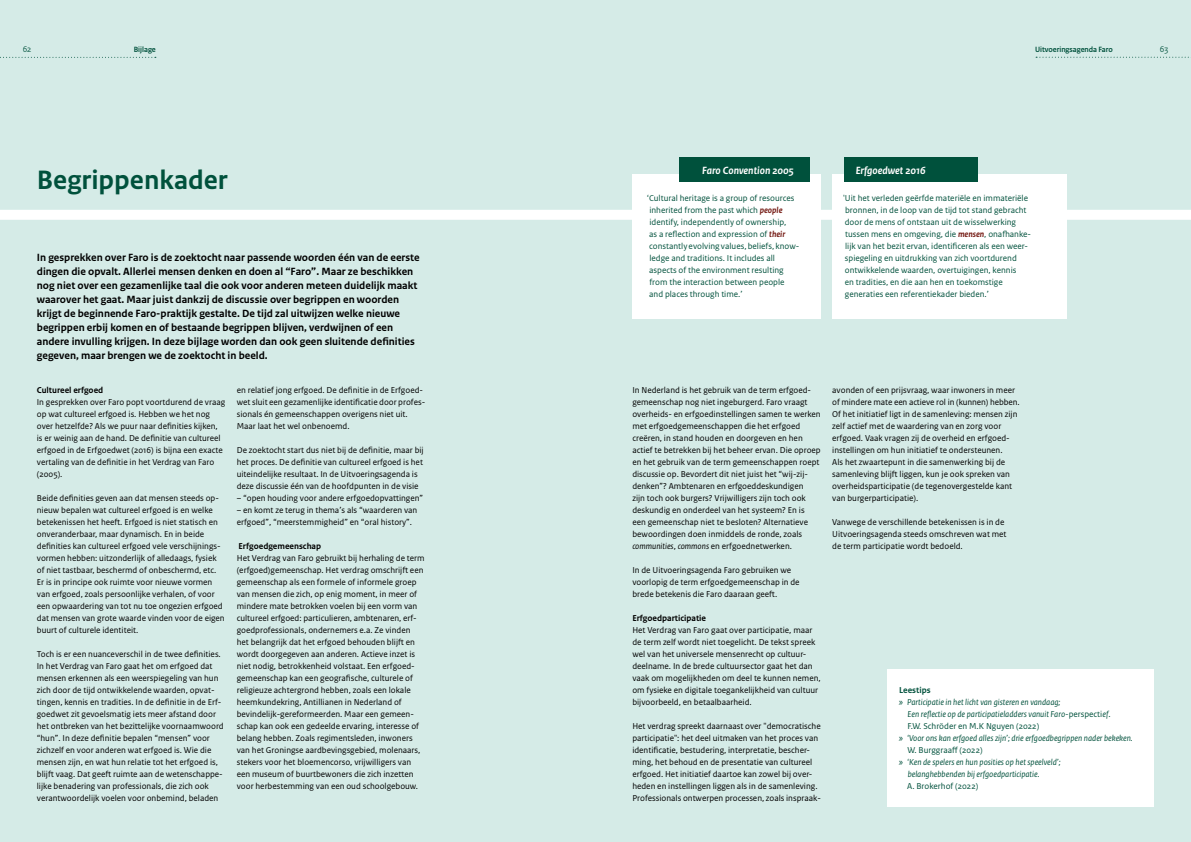
<style>
.page{position:relative;width:1191px;height:842px;background:#d5ebe7}
.page>*{position:absolute;margin:0;border:0;box-sizing:border-box;transform-origin:0 0}
._01_Thema_titel{font:700 28px "Rijksoverheid Sans Text";color:#00513c}
._01_intro_broodtekst{font:700 11px/14px "Rijksoverheid Sans Text";color:#000}
._00_Broodtekst_Sans{font:italic 700 11px "Rijksoverheid Sans Text";color:#fff}
._00_Broodtekst_Sans-2{font:9px/12px "Rijksoverheid Sans Text";color:#000}
._00_Broodtekst_Sans-3{font:9px/12px "Rijksoverheid Sans Text";color:#00513c}
._00_Broodtekst_Sans-4{font:italic 9px/12px "Rijksoverheid Sans Text";color:#00513c}
._00_Tussenkop_sans{font:700 9px "Rijksoverheid Sans Text";color:#000}
._01_tussenkopje_them{font:700 9px "Rijksoverheid Sans Text";color:#000}
._01_tussenkopje_them-2{font:700 9px "Rijksoverheid Sans Text";color:#00513c}
.t1{font:9px "Rijksoverheid Sans Heading";color:#00513c}
.t2{font:700 8px "Rijksoverheid Sans Heading";color:#00513c}
.s1{font-weight:700;font-style:italic;color:#741a13}
.s2{font-style:italic}
.s3{font-style:normal}
</style>
<div class="page">
<div style="left:0;top:210px;width:1191px;height:10px;background:#fff"></div>
<div style="left:632px;top:174px;width:189px;height:144px;background:#fff"></div>
<div style="left:832px;top:174px;width:235px;height:144px;background:#fff"></div>
<div style="left:679px;top:158px;width:131px;height:24px;background:#00513c"></div>
<div style="left:844px;top:158px;width:134px;height:24px;background:#00513c"></div>
<div style="left:887px;top:669px;width:267px;height:138px;background:#fff"></div>
<svg style="left:1036px;top:57px;width:155px;height:1px"></svg>
<svg style="left:0;top:57px;width:156px;height:1px"></svg>
<p class="t1" style="left:23px;top:44px;width:10px">62</p>
<p class="t2" style="left:134px;top:45px;width:24px">Bijlage</p>
<p class="t1" style="left:1159px;top:44px;width:10px">63</p>
<p class="t2" style="left:1035px;top:45px;width:79px">Uitvoeringsagenda Faro</p>
<h1 class="_01_Thema_titel" style="left:37px;top:164px;width:192px">Begrippenkader</h1>
<p class="_01_intro_broodtekst" style="left:37px;top:251px;width:384px">In gesprekken over Faro is de zoektocht naar passende woorden één van de eerste dingen die opvalt. Allerlei mensen denken en doen al “Faro”. Maar ze beschikken nog niet over een gezamenlijke taal die ook voor anderen meteen duidelijk maakt waarover het gaat. Maar juist dankzij de discussie over begrippen en woorden krijgt de beginnende Faro-praktijk gestalte. De tijd zal uitwijzen welke nieuwe begrippen erbij komen en of bestaande begrippen blijven, verdwijnen of een andere invulling krijgen. In deze bijlage worden dan ook geen sluitende definities gegeven, maar brengen we de zoektocht in beeld.</p>
<p class="_01_tussenkopje_them" style="left:37px;top:385px;width:68px">Cultureel erfgoed</p>
<p class="_00_Broodtekst_Sans-2" style="left:37px;top:396px;width:190px">In gesprekken over Faro popt voortdurend de vraag op wat cultureel erfgoed is. Hebben we het nog over hetzelfde? Als we puur naar definities kijken, is er weinig aan de hand. De definitie van cultureel erfgoed in de Erfgoedwet (2016) is bijna een exacte vertaling van de definitie in het Verdrag van Faro (2005).</p>
<p class="_00_Broodtekst_Sans-2" style="left:37px;top:492px;width:189px">Beide definities geven aan dat mensen steeds op&shy;nieuw bepalen wat cultureel erfgoed is en welke betekenissen het heeft. Erfgoed is niet statisch en onveranderbaar, maar dynamisch. En in beide definities kan cultureel erfgoed vele verschijnings&shy;vormen hebben: uitzonderlijk of alledaags, fysiek of niet tastbaar, beschermd of onbeschermd, etc.<br>Er is in principe ook ruimte voor nieuwe vormen van erfgoed, zoals persoonlijke verhalen, of voor een opwaardering van tot nu toe ongezien erfgoed dat mensen van grote waarde vinden voor de eigen buurt of culturele identiteit.</p>
<p class="_00_Broodtekst_Sans-2" style="left:37px;top:648px;width:188px">Toch is er een nuanceverschil in de twee definities.<br>In het Verdrag van Faro gaat het om erfgoed dat mensen erkennen als een weerspiegeling van hun zich door de tijd ontwikkelende waarden, opvat&shy;tingen, kennis en tradities. In de definitie in de Erf&shy;goedwet zit gevoelsmatig iets meer afstand door het ontbreken van het bezittelijke voornaamwoord “hun”. In deze definitie bepalen “mensen” voor zichzelf en voor anderen wat erfgoed is. Wie die mensen zijn, en wat hun relatie tot het erfgoed is, blijft vaag. Dat geeft ruimte aan de wetenschappe&shy;lijke benadering van professionals, die zich ook verantwoordelijk voelen voor onbemind, beladen</p>
<p class="_00_Broodtekst_Sans-2" style="left:237px;top:384px;width:190px">en relatief jong erfgoed. De definitie in de Erfgoed&shy;wet sluit een gezamenlijke identificatie door profes&shy;sionals én gemeenschappen overigens niet uit.<br>Maar laat het wel onbenoemd.</p>
<p class="_00_Broodtekst_Sans-2" style="left:237px;top:444px;width:188px">De zoektocht start dus niet bij de definitie, maar bij het proces. De definitie van cultureel erfgoed is het uiteindelijke resultaat. In de Uitvoeringsagenda is deze discussie één van de hoofdpunten in de visie</p>
<p class="_00_Broodtekst_Sans-2" style="left:237px;top:492px;width:188px">– “open houding voor andere erfgoedopvattingen”</p>
<p class="_00_Broodtekst_Sans-2" style="left:237px;top:504px;width:182px">– en komt ze terug in thema’s als “waarderen van erfgoed”, “meerstemmigheid” en “oral history”.</p>
<p class="_00_Tussenkop_sans" style="left:238px;top:541px;width:84px">Erfgoedgemeenschap</p>
<p class="_00_Broodtekst_Sans-2" style="left:237px;top:552px;width:189px">Het Verdrag van Faro gebruikt bij herhaling de term (erfgoed)gemeenschap. Het verdrag omschrijft een gemeenschap als een formele of informele groep van mensen die zich, op enig moment, in meer of mindere mate betrokken voelen bij een vorm van cultureel erfgoed: particulieren, ambtenaren, erf&shy;goedprofessionals, ondernemers e.a. Ze vinden het belangrijk dat het erfgoed behouden blijft en wordt doorgegeven aan anderen. Actieve inzet is niet nodig, betrokkenheid volstaat. Een erfgoed&shy;gemeenschap kan een geografische, culturele of religieuze achtergrond hebben, zoals een lokale heemkundekring, Antillianen in Nederland of bevindelijk-gereformeerden. Maar een gemeen&shy;schap kan ook een gedeelde ervaring, interesse of belang hebben. Zoals regimentsleden, inwoners van het Groningse aardbevingsgebied, molenaars, stekers voor het bloemencorso, vrijwilligers van een museum of buurtbewoners die zich inzetten voor herbestemming van een oud schoolgebouw.</p>
<p class="_00_Broodtekst_Sans" style="left:702px;top:164px;width:93px">Faro Convention 2005</p>
<p class="_00_Broodtekst_Sans-3" style="left:647px;top:192px;width:154px">‘Cultural heritage is a group of resources inherited from the past which <span class="s1">people </span>identify, independently of ownership,<br>as a reflection and expression of <span class="s1">their </span>constantly evolving values, beliefs, know&shy;ledge and traditions. It includes all aspects of the environment resulting from the interaction between people<br>and places through time.’</p>
<p class="_00_Broodtekst_Sans" style="left:856px;top:164px;width:71px">Erfgoedwet 2016</p>
<p class="_00_Broodtekst_Sans-3" style="left:843px;top:192px;width:189px">'Uit het verleden geërfde materiële en immateriële bronnen, in de loop van de tijd tot stand gebracht door de mens of ontstaan uit de wisselwerking tussen mens en omgeving, die <span class="s1">mensen</span>, onafhanke&shy;lijk van het bezit ervan, identificeren als een weer&shy;spiegeling en uitdrukking van zich voortdurend ontwikkelende waarden, overtuigingen, kennis<br>en tradities, en die aan hen en toekomstige generaties een referentiekader bieden.’</p>
<p class="_00_Broodtekst_Sans-2" style="left:632px;top:384px;width:190px">In Nederland is het gebruik van de term erfgoed&shy;gemeenschap nog niet ingeburgerd. Faro vraagt overheids- en erfgoedinstellingen samen te werken met erfgoedgemeenschappen die het erfgoed creëren, in stand houden en doorgeven en hen actief te betrekken bij het beheer ervan. Die oproep en het gebruik van de term gemeenschappen roept discussie op. Bevordert dit niet juist het “wij-zij&shy;denken”? Ambtenaren en erfgoeddeskundigen<br>zijn toch ook burgers? Vrijwilligers zijn toch ook deskundig en onderdeel van het systeem? En is<br>een gemeenschap niet te besloten? Alternatieve bewoordingen doen inmiddels de ronde, zoals <span class="s2">communities</span>, <span class="s2">commons</span> en erfgoednetwerken.</p>
<p class="_00_Broodtekst_Sans-2" style="left:632px;top:564px;width:169px">In de Uitvoeringsagenda Faro gebruiken we voorlopig de term erfgoedgemeenschap in de brede betekenis die Faro daaraan geeft.</p>
<p class="_00_Tussenkop_sans" style="left:632px;top:613px;width:75px">Erfgoedparticipatie</p>
<p class="_00_Broodtekst_Sans-2" style="left:632px;top:624px;width:190px">Het Verdrag van Faro gaat over participatie, maar de term zelf wordt niet toegelicht. De tekst spreek wel van het universele mensenrecht op cultuur&shy;deelname. In de brede cultuursector gaat het dan vaak om mogelijkheden om deel te kunnen nemen, om fysieke en digitale toegankelijkheid van cultuur bijvoorbeeld, en betaalbaarheid.</p>
<p class="_00_Broodtekst_Sans-2" style="left:632px;top:720px;width:190px">Het verdrag spreekt daarnaast over "democratische participatie": het deel uitmaken van het proces van identificatie, bestudering, interpretatie, bescher&shy;ming, het behoud en de presentatie van cultureel erfgoed. Het initiatief daartoe kan zowel bij over&shy;heden en instellingen liggen als in de samenleving.<br>Professionals ontwerpen processen, zoals inspraak-</p>
<p class="_00_Broodtekst_Sans-2" style="left:832px;top:384px;width:189px">avonden of een prijsvraag, waar inwoners in meer of mindere mate een actieve rol in (kunnen) hebben.<br>Of het initiatief ligt in de samenleving: mensen zijn zelf actief met de waardering van en zorg voor erfgoed. Vaak vragen zij de overheid en erfgoed&shy;instellingen om hun initiatief te ondersteunen.<br>Als het zwaartepunt in die samenwerking bij de samenleving blijft liggen, kun je ook spreken van overheidsparticipatie (de tegenovergestelde kant van burgerparticipatie).</p>
<p class="_00_Broodtekst_Sans-2" style="left:832px;top:516px;width:176px">Vanwege de verschillende betekenissen is in de<br>Uitvoeringsagenda steeds omschreven wat met de term participatie wordt bedoeld.</p>
<p class="_01_tussenkopje_them-2" style="left:899px;top:685px;width:33px">Leestips</p>
<p class="_00_Broodtekst_Sans-4" style="left:907px;top:696px;width:204px;text-indent:-9px">» Participatie in het licht van gisteren en vandaag;<br>Een reflectie op de participatieladders vanuit Faro-<span class="s3">perspecti</span>ef<span class="s3">.<br>F.W. Schröder en M.K Nguyen (2022)</span></p>
<p class="_00_Broodtekst_Sans-4" style="left:907px;top:732px;width:227px;text-indent:-9px">» ‘Voor ons kan erfgoed alles zijn’; drie erfgoedbegrippen nader bekeken.<br><span class="s3">W. Burggraaff (2022)</span></p>
<p class="_00_Broodtekst_Sans-4" style="left:907px;top:756px;width:155px;text-indent:-9px">» ‘Ken de spelers en hun posities op het speelveld’; belanghebbenden bij erfgoedparticipatie.<br><span class="s3">A. Brokerhof (2022)</span></p>
</div>
